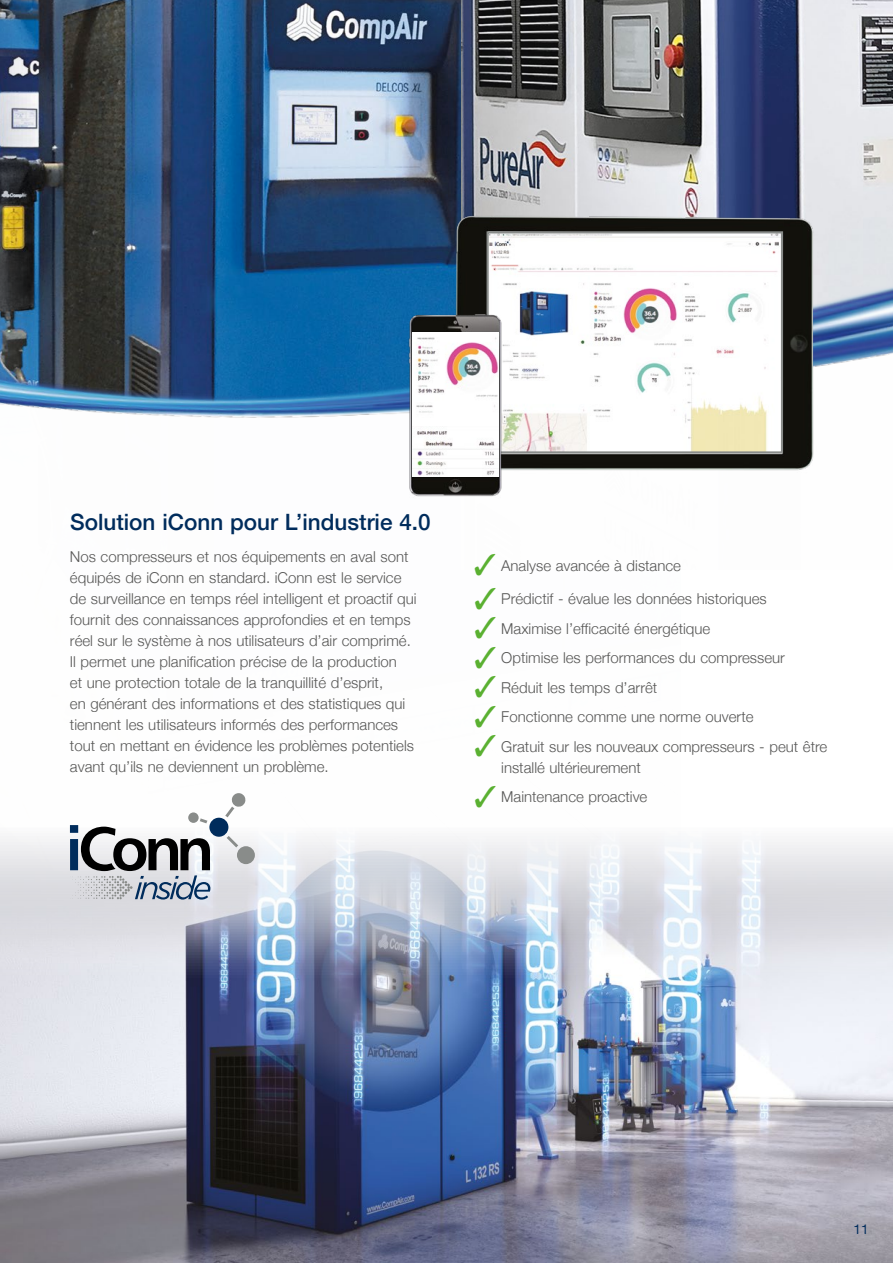
<style>
.page{position:relative;width:893px;height:1263px;background:#fff}
.page>*{position:absolute;margin:0;border:0;box-sizing:border-box;transform-origin:0 0}
.t1{font:500 22.5px "Helvetica Neue";color:#002c5c}
.t2{font:300 15px/21px "Helvetica Neue";color:#575756}
.t3{font:13.5px "Helvetica Neue";color:#002c5c}
.s1{color:#5ab031}
</style>
<div class="page">
<img style="left:83px;top:0;width:378px;height:279px">
<img style="left:461px;top:0;width:432px;height:279px">
<img style="left:0;top:0;width:83px;height:279px">
<img style="left:0;top:281px;width:893px;height:137px">
<img style="left:0;top:827px;width:893px;height:436px">
<div style="left:188px;top:812px;width:11px;height:11px;background:#898c8a;border-radius:50%"></div>
<svg style="left:227px;top:836px;width:11px;height:11px"></svg>
<div style="left:237px;top:846px;width:18px;height:18px;background:#898c8a;border-radius:50%"></div>
<svg style="left:225px;top:793px;width:21px;height:24px"></svg>
<div style="left:209px;top:818px;width:19px;height:19px;background:#002c5c;border-radius:50%"></div>
<svg style="left:70px;top:818px;width:140px;height:81px"></svg>
<img style="left:422px;top:203px;width:417px;height:268px">
<img style="left:489px;top:234px;width:291px;height:216px">
<div style="left:486px;top:231px;width:297px;height:222px;border:2px solid #898c8a"></div>
<img style="left:375px;top:297px;width:136px;height:200px">
<img style="left:412px;top:402px;width:87px;height:27px">
<img style="left:413px;top:427px;width:85px;height:50px">
<img style="left:412px;top:333px;width:87px;height:69px">
<h1 class="t1" style="left:70px;top:504px;width:362px">Solution iConn pour L’industrie 4.0</h1>
<p class="t2" style="left:70px;top:545px;width:348px">Nos compresseurs et nos équipements en aval sont équipés de iConn en standard. iConn est le service de surveillance en temps réel intelligent et proactif qui fournit des connaissances approfondies et en temps réel sur le système à nos utilisateurs d’air comprimé.<br>Il permet une planification précise de la production<br>et une protection totale de la tranquillité d’esprit,<br>en générant des informations et des statistiques qui tiennent les utilisateurs informés des performances tout en mettant en évidence les problèmes potentiels avant qu’ils ne deviennent un problème.</p>
<p class="t2" style="left:474px;top:554px;width:209px"><span class="s1">✓</span> Analyse avancée à distance</p>
<p class="t2" style="left:474px;top:587px;width:294px"><span class="s1">✓</span> Prédictif - évalue les données historiques</p>
<p class="t2" style="left:474px;top:617px;width:238px"><span class="s1">✓</span> Maximise l’efficacité énergétique</p>
<p class="t2" style="left:474px;top:646px;width:312px"><span class="s1">✓</span> Optimise les performances du compresseur</p>
<p class="t2" style="left:474px;top:676px;width:185px"><span class="s1">✓</span> Réduit les temps d’arrêt</p>
<p class="t2" style="left:474px;top:705px;width:281px"><span class="s1">✓</span> Fonctionne comme une norme ouverte</p>
<p class="t2" style="left:501px;top:735px;width:328px;text-indent:-27px"><span class="s1">✓</span> Gratuit sur les nouveaux compresseurs - peut être installé ultérieurement</p>
<p class="t2" style="left:474px;top:785px;width:175px"><span class="s1">✓</span> Maintenance proactive</p>
<p class="t3" style="left:854px;top:1219px;width:17px">11</p>
</div>
